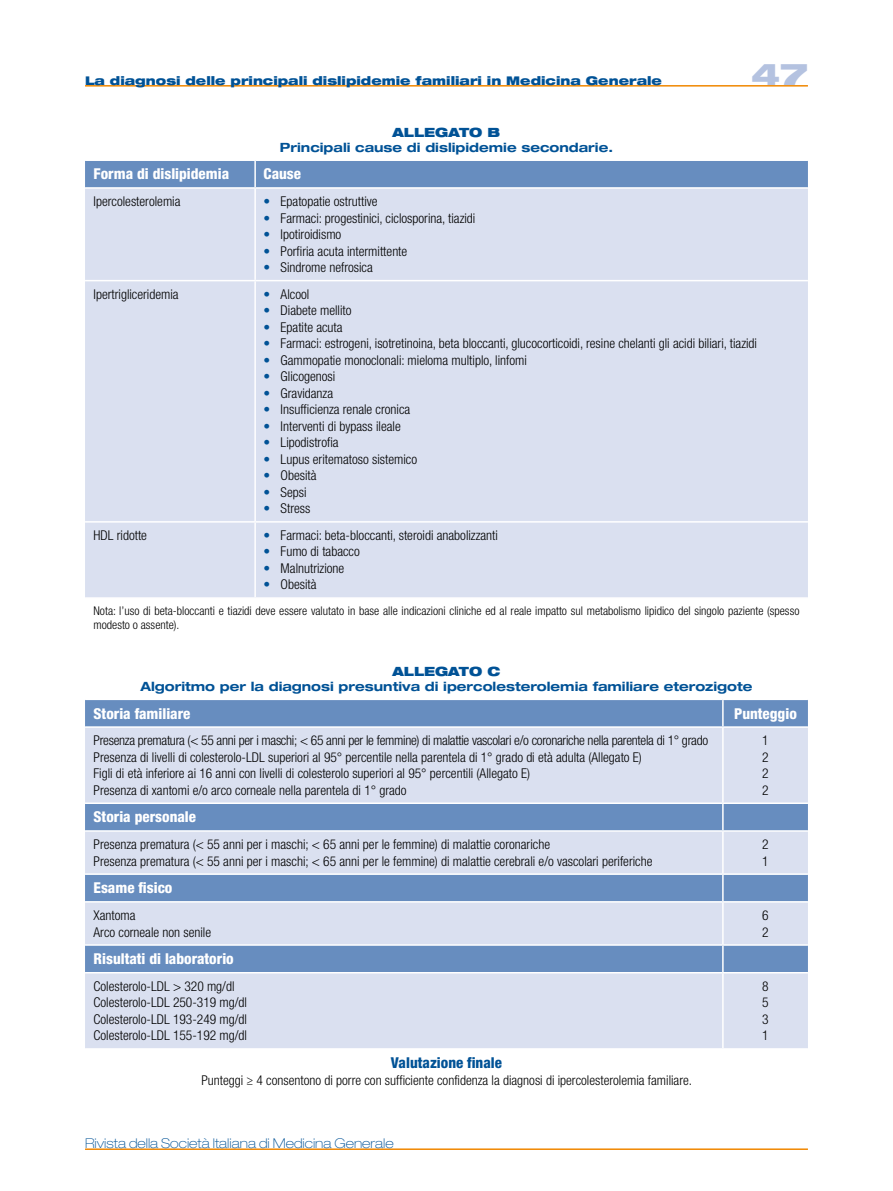
<style>
.page{position:relative;width:893px;height:1191px;background:#fff}
.page>*{position:absolute;margin:0;border:0;box-sizing:border-box;transform-origin:0 0}
.t1{font:900 expanded 30px "Helvetica Neue LT Std";color:#b4c2e0}
.t2{font:800 condensed 15px "Helvetica Neue LT Std";color:#fff}
.t3{font:800 condensed 15px "Helvetica Neue LT Std";color:#005296}
.t4{font:300 condensed 13.5px/16.5px "Helvetica Neue LT Std";color:#000}
.t5{font:100 expanded 13.5px "Helvetica Neue LT Std";color:#005296}
.t6{font:700 expanded 12.75px "Helvetica Neue LT Std";color:#005296}
.t7{font:900 expanded 12.75px "Helvetica Neue LT Std";color:#005296}
.t8{font:300 condensed 12px/13.5px "Helvetica Neue LT Std";color:#000}
.t9{font:900 expanded 12px "Helvetica Neue LT Std";color:#005296}
.s1{color:#005296}
</style>
<div class="page">
<hr style="left:85px;top:85px;width:723px;height:2px;background:#f18700">
<hr style="left:85px;top:1148px;width:723px;height:2px;background:#f18700">
<div style="left:85px;top:161px;width:723px;height:26px;background:#678dbf"></div>
<div style="left:85px;top:189px;width:723px;height:408px;background:#dae0f0"></div>
<hr style="left:254px;top:161px;width:2px;height:26px;background:#fff">
<hr style="left:254px;top:189px;width:2px;height:91px;background:#fff">
<hr style="left:85px;top:280px;width:170px;height:1px;background:#fff">
<hr style="left:255px;top:280px;width:553px;height:1px;background:#fff">
<hr style="left:254px;top:281px;width:2px;height:240px;background:#fff">
<hr style="left:85px;top:521px;width:170px;height:1px;background:#fff">
<hr style="left:255px;top:521px;width:553px;height:1px;background:#fff">
<hr style="left:254px;top:522px;width:2px;height:75px;background:#fff">
<div style="left:85px;top:700px;width:723px;height:26px;background:#678dbf"></div>
<svg style="left:85px;top:728px;width:723px;height:320px;background:#bdcbe3"></svg>
<hr style="left:722px;top:700px;width:2px;height:26px;background:#fff">
<hr style="left:722px;top:728px;width:2px;height:74px;background:#fff">
<hr style="left:85px;top:802px;width:638px;height:2px;background:#fff">
<hr style="left:723px;top:802px;width:85px;height:2px;background:#fff">
<hr style="left:722px;top:804px;width:2px;height:26px;background:#fff">
<hr style="left:85px;top:830px;width:638px;height:1px;background:#fff">
<hr style="left:723px;top:830px;width:85px;height:1px;background:#fff">
<hr style="left:722px;top:831px;width:2px;height:42px;background:#fff">
<hr style="left:85px;top:873px;width:638px;height:2px;background:#fff">
<hr style="left:723px;top:873px;width:85px;height:2px;background:#fff">
<hr style="left:722px;top:875px;width:2px;height:26px;background:#fff">
<hr style="left:85px;top:901px;width:638px;height:1px;background:#fff">
<hr style="left:723px;top:901px;width:85px;height:1px;background:#fff">
<hr style="left:722px;top:902px;width:2px;height:42px;background:#fff">
<hr style="left:85px;top:944px;width:638px;height:1px;background:#fff">
<hr style="left:723px;top:944px;width:85px;height:1px;background:#fff">
<hr style="left:722px;top:945px;width:2px;height:27px;background:#fff">
<hr style="left:85px;top:972px;width:638px;height:1px;background:#fff">
<hr style="left:723px;top:972px;width:85px;height:1px;background:#fff">
<hr style="left:722px;top:973px;width:2px;height:75px;background:#fff">
<p class="t9" style="left:85px;top:73px;width:578px">La diagnosi delle principali dislipidemie familiari in Medicina Generale</p>
<h1 class="t1" style="left:751px;top:55px;width:58px">47</h1>
<p class="t7" style="left:393px;top:124px;width:24px">Allegat</p>
<p class="t7" style="left:469px;top:124px;width:31px">o B</p>
<p class="t6" style="left:280px;top:139px;width:335px">Principali cause di dislipidemie secondarie.</p>
<p class="t2" style="left:94px;top:165px;width:137px">Forma di dislipidemia</p>
<p class="t2" style="left:264px;top:165px;width:39px">Cause</p>
<p class="t4" style="left:94px;top:193px;width:88px">Ipercolesterolemia</p>
<p class="t4" style="left:264px;top:193px;width:115px"><span class="s1">•</span> Epatopatie ostruttive</p>
<p class="t4" style="left:264px;top:209px;width:213px"><span class="s1">•</span> Farmaci: progestinici, ciclosporina, tiazidi</p>
<p class="t4" style="left:264px;top:226px;width:79px"><span class="s1">•</span> Ipotiroidismo</p>
<p class="t4" style="left:264px;top:242px;width:145px"><span class="s1">•</span> Porfiria acuta intermittente</p>
<p class="t4" style="left:264px;top:259px;width:111px"><span class="s1">•</span> Sindrome nefrosica</p>
<p class="t4" style="left:94px;top:286px;width:87px">Ipertrigliceridemia</p>
<p class="t4" style="left:264px;top:286px;width:47px"><span class="s1">•</span> Alcool</p>
<p class="t4" style="left:264px;top:302px;width:89px"><span class="s1">•</span> Diabete mellito</p>
<p class="t4" style="left:264px;top:319px;width:80px"><span class="s1">•</span> Epatite acuta</p>
<p class="t4" style="left:264px;top:335px;width:495px"><span class="s1">•</span> Farmaci: estrogeni, isotretinoina, beta bloccanti, glucocorticoidi, resine chelanti gli acidi biliari, tiazidi</p>
<p class="t4" style="left:264px;top:352px;width:265px"><span class="s1">•</span> Gammopatie monoclonali: mieloma multiplo, linfomi</p>
<p class="t4" style="left:264px;top:368px;width:73px"><span class="s1">•</span> Glicogenosi</p>
<p class="t4" style="left:264px;top:385px;width:71px"><span class="s1">•</span> Gravidanza</p>
<p class="t4" style="left:264px;top:401px;width:148px"><span class="s1">•</span> Insufficienza renale cronica</p>
<p class="t4" style="left:264px;top:418px;width:139px"><span class="s1">•</span> Interventi di bypass ileale</p>
<p class="t4" style="left:264px;top:434px;width:76px"><span class="s1">•</span> Lipodistrofia</p>
<p class="t4" style="left:264px;top:451px;width:155px"><span class="s1">•</span> Lupus eritematoso sistemico</p>
<p class="t4" style="left:264px;top:467px;width:55px"><span class="s1">•</span> Obesità</p>
<p class="t4" style="left:264px;top:483px;width:44px"><span class="s1">•</span> Sepsi</p>
<p class="t4" style="left:264px;top:500px;width:48px"><span class="s1">•</span> Stress</p>
<p class="t4" style="left:94px;top:527px;width:55px">HDL ridotte</p>
<p class="t4" style="left:264px;top:527px;width:236px"><span class="s1">•</span> Farmaci: beta-bloccanti, steroidi anabolizzanti</p>
<p class="t4" style="left:264px;top:543px;width:98px"><span class="s1">•</span> Fumo di tabacco</p>
<p class="t4" style="left:264px;top:560px;width:82px"><span class="s1">•</span> Malnutrizione</p>
<p class="t4" style="left:264px;top:576px;width:55px"><span class="s1">•</span> Obesità</p>
<p class="t8" style="left:94px;top:604px;width:707px">Nota: l’uso di beta-bloccanti e tiazidi deve essere valutato in base alle indicazioni cliniche ed al reale impatto sul metabolismo lipidico del singolo paziente (spesso modesto o assente).</p>
<p class="t7" style="left:392px;top:663px;width:24px">Allegat</p>
<p class="t7" style="left:469px;top:663px;width:33px">o C</p>
<p class="t6" style="left:141px;top:678px;width:613px">Algoritmo per la diagnosi presuntiva di ipercolesterolemia familiare eterozigote</p>
<p class="t2" style="left:94px;top:704px;width:98px">Storia familiare</p>
<p class="t2" style="left:734px;top:704px;width:64px">Punteggio</p>
<p class="t4" style="left:94px;top:732px;width:616px">Presenza prematura (&lt; 55 anni per i maschi; &lt; 65 anni per le femmine) di malattie vascolari e/o coronariche nella parentela di 1° grado Presenza di livelli di colesterolo-LDL superiori al 95° percentile nella parentela di 1° grado di età adulta (Allegato E)<br>Figli di età inferiore ai 16 anni con livelli di colesterolo superiori al 95° percentili (Allegato E)<br>Presenza di xantomi e/o arco corneale nella parentela di 1° grado</p>
<p class="t4" style="left:762px;top:732px;width:8px;text-align:justify">1<br>2<br>2<br>2</p>
<p class="t2" style="left:94px;top:808px;width:104px">Storia personale</p>
<p class="t4" style="left:94px;top:836px;width:560px">Presenza prematura (&lt; 55 anni per i maschi; &lt; 65 anni per le femmine) di malattie coronariche<br>Presenza prematura (&lt; 55 anni per i maschi; &lt; 65 anni per le femmine) di malattie cerebrali e/o vascolari periferiche</p>
<p class="t4" style="left:762px;top:836px;width:8px">2<br>1</p>
<p class="t2" style="left:94px;top:878px;width:80px">Esame fisico</p>
<p class="t4" style="left:94px;top:907px;width:119px">Xantoma<br>Arco corneale non senile</p>
<p class="t4" style="left:762px;top:907px;width:8px">6<br>2</p>
<p class="t2" style="left:94px;top:949px;width:142px">Risultati di laboratorio</p>
<p class="t4" style="left:94px;top:977px;width:155px">Colesterolo-LDL &gt; 320 mg/dl<br>Colesterolo-LDL 250-319 mg/dl<br>Colesterolo-LDL 193-249 mg/dl<br>Colesterolo-LDL 155-192 mg/dl</p>
<p class="t4" style="left:762px;top:977px;width:8px;text-align:justify">8<br>5<br>3<br>1</p>
<p class="t3" style="left:391px;top:1053px;width:112px">Valutazione finale</p>
<p class="t4" style="left:201px;top:1071px;width:492px">Punteggi ≥ 4 consentono di porre con sufficiente confidenza la diagnosi di ipercolesterolemia familiare.</p>
<p class="t5" style="left:85px;top:1135px;width:310px">Rivista della Società Italiana di Medicina Generale</p>
</div>
